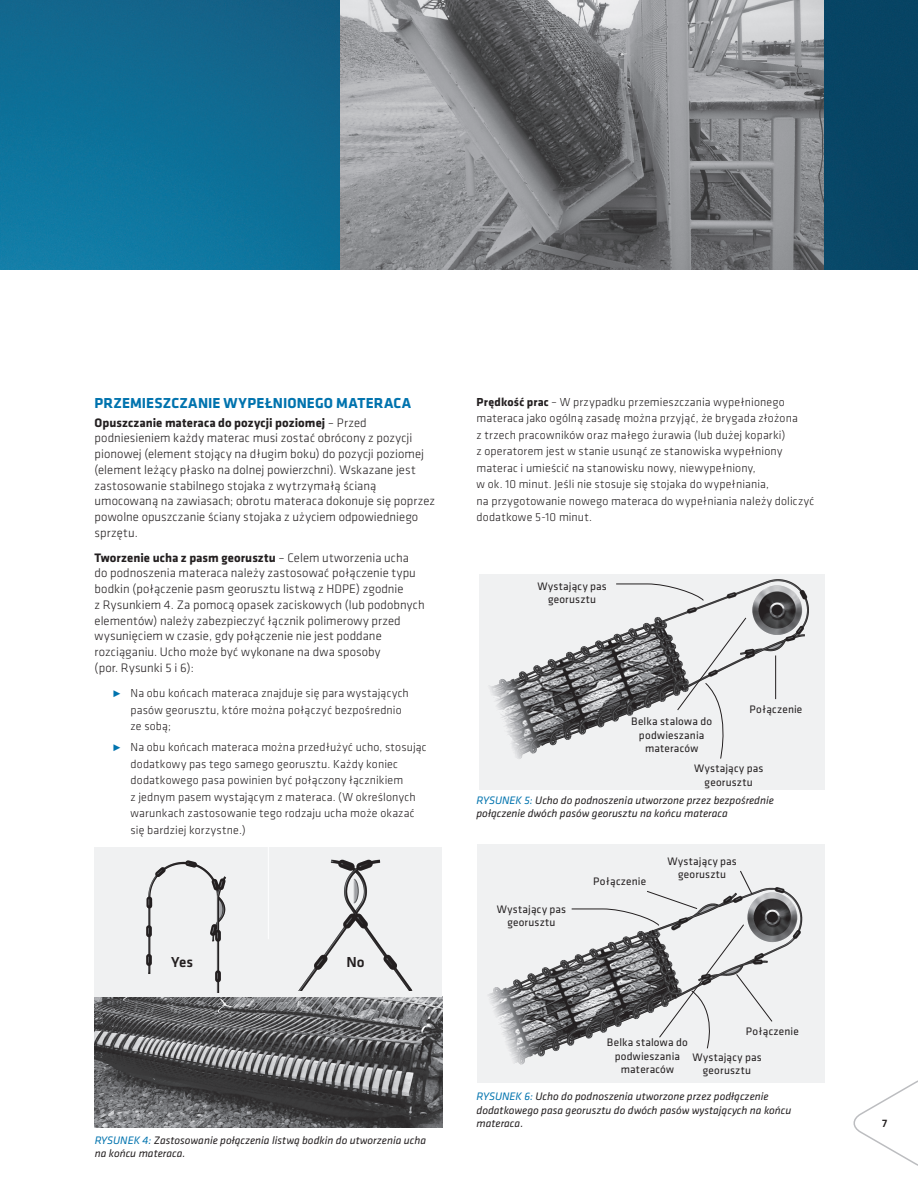
<style>
.page{position:relative;width:918px;height:1188px;background:#fff}
.page>*{position:absolute;margin:0;border:0;box-sizing:border-box;transform-origin:0 0}
.t1{font:700 15px "Klavika";letter-spacing:.01em;color:#0073ae}
.t2{font:500 15px "Klavika";color:#231f20}
.t3{font:300 12.75px/15.8px "Klavika";letter-spacing:.005em;color:#231f20}
.t4{font:300 12px/16.5px "Klavika";letter-spacing:.015em;color:#231f20}
.t5{font:italic 11.25px/13.5px "Klavika";color:#231f20}
.t6{font:11.25px/13.5px "Klavika";letter-spacing:.02em;color:#231f20;text-align:center}
.t7{font:500 11.25px "Klavika";color:#231f20}
.s1{font-weight:700}
.s2{font-size:13.5px;color:#0073ae}
.s3{color:#0073ae}
</style>
<div class="page">
<img style="left:0;top:0;width:918px;height:270px">
<svg style="left:853px;top:1080px;width:65px;height:86px"></svg>
<svg style="left:477px;top:844px;width:347px;height:238px;fill:#f0f1f2"></svg>
<svg style="left:480px;top:575px;width:345px;height:215px;fill:#f0f1f2"></svg>
<img style="left:340px;top:0;width:483px;height:270px">
<img style="left:95px;top:996px;width:348px;height:132px">
<div style="left:94px;top:847px;width:348px;height:149px;background:#f0f1f2"></div>
<img style="left:146px;top:860px;width:80px;height:133px">
<img style="left:299px;top:859px;width:113px;height:131px">
<hr style="left:268px;top:790px;width:1px;height:149px;background:#fff">
<hr style="left:775px;top:655px;width:1px;height:44px;background:#231f20">
<svg style="left:677px;top:617px;width:70px;height:142px"></svg>
<svg style="left:571px;top:870px;width:202px;height:179px"></svg>
<svg style="left:615px;top:583px;width:90px;height:18px"></svg>
<p class="t1" style="left:95px;top:392px;width:318px">PRZEMIESZCZANIE WYPEŁNIONEGO MATERACA</p>
<p class="t3" style="left:95px;top:414px;width:342px"><span class="s1">Opuszczanie materaca do pozycji poziomej</span> – Przed podniesieniem każdy materac musi zostać obrócony z pozycji pionowej (element stojący na długim boku) do pozycji poziomej (element leżący płasko na dolnej powierzchni). Wskazane jest zastosowanie stabilnego stojaka z wytrzymałą ścianą umocowaną na zawiasach; obrotu materaca dokonuje się poprzez powolne opuszczanie ściany stojaka z użyciem odpowiedniego sprzętu.</p>
<p class="t3" style="left:95px;top:549px;width:332px"><span class="s1">Tworzenie ucha z pasm georusztu</span> – Celem utworzenia ucha do podnoszenia materaca należy zastosować połączenie typu bodkin (połączenie pasm georusztu listwą z HDPE) zgodnie<br>z Rysunkiem 4. Za pomocą opasek zaciskowych (lub podobnych elementów) należy zabezpieczyć łącznik polimerowy przed wysunięciem w czasie, gdy połączenie nie jest poddane rozciąganiu. Ucho może być wykonane na dwa sposoby<br>(por. Rysunki 5 i 6):</p>
<p class="t4" style="left:131px;top:685px;width:280px;text-indent:-18px"><span class="s2">˴</span> Na obu końcach materaca znajduje się para wystających pasów georusztu, które można połączyć bezpośrednio ze sobą;</p>
<p class="t4" style="left:131px;top:739px;width:298px;text-indent:-18px"><span class="s2">˴</span> Na obu końcach materaca można przedłużyć ucho, stosując dodatkowy pas tego samego georusztu. Każdy koniec dodatkowego pasa powinien być połączony łącznikiem<br>z jednym pasem wystającym z materaca. (W określonych warunkach zastosowanie tego rodzaju ucha może okazać się bardziej korzystne.)</p>
<p class="t2" style="left:171px;top:952px;width:24px">Yes</p>
<p class="t2" style="left:346px;top:952px;width:20px">No</p>
<p class="t5" style="left:95px;top:1133px;width:333px"><span class="s3">RYSUNEK 4:</span> Zastosowanie połączenia listwą bodkin do utworzenia ucha na końcu materaca.</p>
<p class="t4" style="left:477px;top:393px;width:339px"><span class="s1">Prędkość prac</span> – W przypadku przemieszczania wypełnionego materaca jako ogólną zasadę można przyjąć, że brygada złożona<br>z trzech pracowników oraz małego żurawia (lub dużej koparki)<br>z operatorem jest w stanie usunąć ze stanowiska wypełniony materac i umieścić na stanowisku nowy, niewypełniony,<br>w ok. 10 minut. Jeśli nie stosuje się stojaka do wypełniania,<br>na przygotowanie nowego materaca do wypełniania należy doliczyć dodatkowe 5-10 minut.</p>
<p class="t6" style="left:537px;top:579px;width:71px">Wystający pas georusztu</p>
<p class="t6" style="left:631px;top:714px;width:82px">Belka stalowa do podwieszania materaców</p>
<p class="t6" style="left:749px;top:702px;width:55px">Połączenie</p>
<p class="t6" style="left:694px;top:761px;width:71px">Wystający pas georusztu</p>
<p class="t5" style="left:477px;top:793px;width:299px"><span class="s3">RYSUNEK 5:</span> Ucho do podnoszenia utworzone przez bezpośrednie połączenie dwóch pasów georusztu na końcu materaca</p>
<p class="t6" style="left:497px;top:902px;width:71px">Wystający pas georusztu</p>
<p class="t6" style="left:593px;top:874px;width:55px">Połączenie</p>
<p class="t6" style="left:668px;top:854px;width:71px">Wystający pas georusztu</p>
<p class="t6" style="left:746px;top:1024px;width:55px">Połączenie</p>
<p class="t6" style="left:692px;top:1050px;width:71px">Wystający pas georusztu</p>
<p class="t6" style="left:607px;top:1036px;width:82px">Belka stalowa do podwieszania materaców</p>
<p class="t5" style="left:477px;top:1089px;width:316px"><span class="s3">RYSUNEK 6:</span> Ucho do podnoszenia utworzone przez podłączenie dodatkowego pasa georusztu do dwóch pasów wystających na końcu materaca.</p>
<p class="t7" style="left:882px;top:1116px;width:7px">7</p>
</div>
